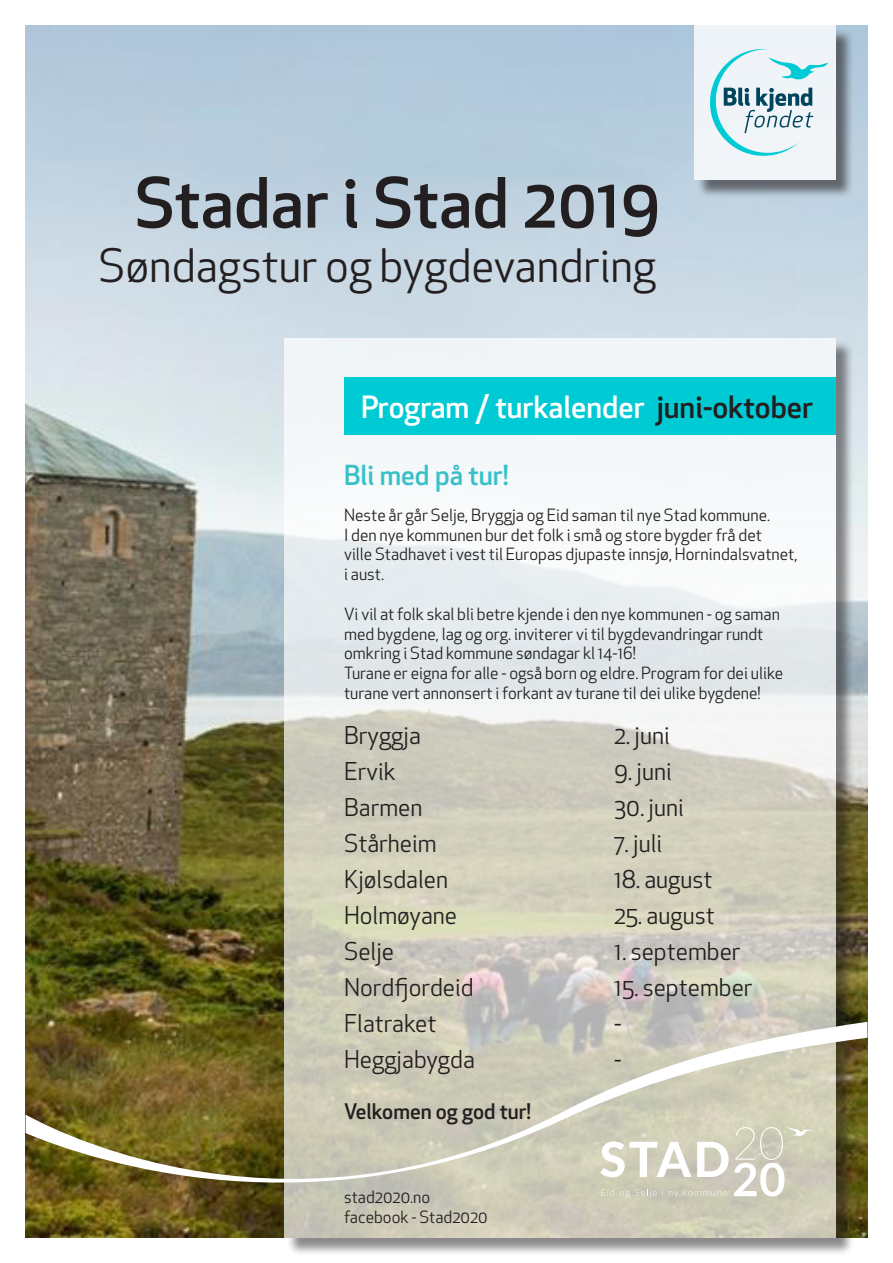
<style>
.page{position:relative;width:893px;height:1263px;background:#fff}
.page>*{position:absolute;margin:0;border:0;box-sizing:border-box;transform-origin:0 0}
.t1{font:500 67.5px "Apex New";color:#231f20}
.t2{font:45px "Apex New";color:#231f20}
.t3{font:500 30px "Apex New";color:#fff}
.t4{font:500 27px "Apex New";color:#38c0c9}
.t5{font:24px "Apex New";color:#231f20}
.t6{font:500 21px "Apex New";color:#231f20}
.t7{font:16.5px/19.8px "Apex New";color:#231f20}
.s1{color:#231f20}
</style>
<div class="page">
<img style="left:26px;top:26px;width:841px;height:1211px">
<div style="left:696px;top:28px;width:158px;height:170px;background:#231f20;opacity:.75"></div>
<div style="left:694px;top:26px;width:142px;height:154px;background:#f0f4f8"></div>
<div style="left:287px;top:340px;width:567px;height:916px;background:#231f20;opacity:.75"></div>
<svg style="left:284px;top:338px;width:552px;height:899px"></svg>
<div style="left:344px;top:377px;width:492px;height:58px;background:#00cad4"></div>
<svg style="left:26px;top:1022px;width:841px;height:160px;background:#ada686"></svg>
<svg style="left:710px;top:49px;width:118px;height:107px"></svg>
<svg style="left:600px;top:1127px;width:212px;height:70px"></svg>
<p class="t1" style="left:135px;top:158px;width:527px">Stadar i Stad 2019</p>
<p class="t2" style="left:99px;top:237px;width:559px">Søndagstur og bygdevandring</p>
<p class="t3" style="left:361px;top:387px;width:454px">Program / turkalender <span class="s1">juni-oktober</span></p>
<p class="t4" style="left:344px;top:457px;width:166px">Bli med på tur!</p>
<p class="t7" style="left:344px;top:505px;width:428px">Neste år går Selje, Bryggja og Eid saman til nye Stad kommune.</p>
<p class="t7" style="left:344px;top:525px;width:419px">I den nye kommunen bur det folk i små og store bygder frå det</p>
<p class="t7" style="left:344px;top:544px;width:455px">ville Stadhavet i vest til Europas djupaste innsjø, Hornindalsvatnet, i aust.</p>
<p class="t7" style="left:344px;top:604px;width:437px">Vi vil at folk skal bli betre kjende i den nye kommunen - og saman</p>
<p class="t7" style="left:344px;top:624px;width:421px">med bygdene, lag og org. inviterer vi til bygdevandringar rundt</p>
<p class="t7" style="left:344px;top:643px;width:293px">omkring i Stad kommune søndagar kl 14-16!</p>
<p class="t7" style="left:344px;top:663px;width:441px">Turane er eigna for alle - også born og eldre. Program for dei ulike turane vert annonsert i forkant av turane til dei ulike bygdene!</p>
<p class="t5" style="left:344px;top:720px;width:78px">Bryggja</p>
<p class="t5" style="left:614px;top:720px;width:57px">2. juni</p>
<p class="t5" style="left:344px;top:756px;width:53px">Ervik</p>
<p class="t5" style="left:614px;top:756px;width:59px">9. juni</p>
<p class="t5" style="left:344px;top:792px;width:80px">Barmen</p>
<p class="t5" style="left:614px;top:792px;width:71px">30. juni</p>
<p class="t5" style="left:344px;top:828px;width:94px">Stårheim</p>
<p class="t5" style="left:614px;top:828px;width:50px">7. juli</p>
<p class="t5" style="left:344px;top:864px;width:106px">Kjølsdalen</p>
<p class="t5" style="left:614px;top:864px;width:100px">18. august</p>
<p class="t5" style="left:344px;top:900px;width:115px">Holmøyane</p>
<p class="t5" style="left:614px;top:900px;width:102px">25. august</p>
<p class="t5" style="left:344px;top:936px;width:52px">Selje</p>
<p class="t5" style="left:614px;top:936px;width:128px">1. september</p>
<p class="t5" style="left:344px;top:972px;width:131px">Nordfjordeid</p>
<p class="t5" style="left:614px;top:972px;width:140px">15. september</p>
<p class="t5" style="left:344px;top:1008px;width:94px">Flatraket</p>
<p class="t5" style="left:614px;top:1008px;width:9px">-</p>
<p class="t5" style="left:344px;top:1044px;width:132px">Heggjabygda</p>
<p class="t5" style="left:614px;top:1044px;width:9px">-</p>
<p class="t6" style="left:344px;top:1097px;width:189px">Velkomen og god tur!</p>
<p class="t7" style="left:344px;top:1187px;width:88px">stad2020.no</p>
<p class="t7" style="left:344px;top:1207px;width:145px">facebook - Stad2020</p>
</div>
